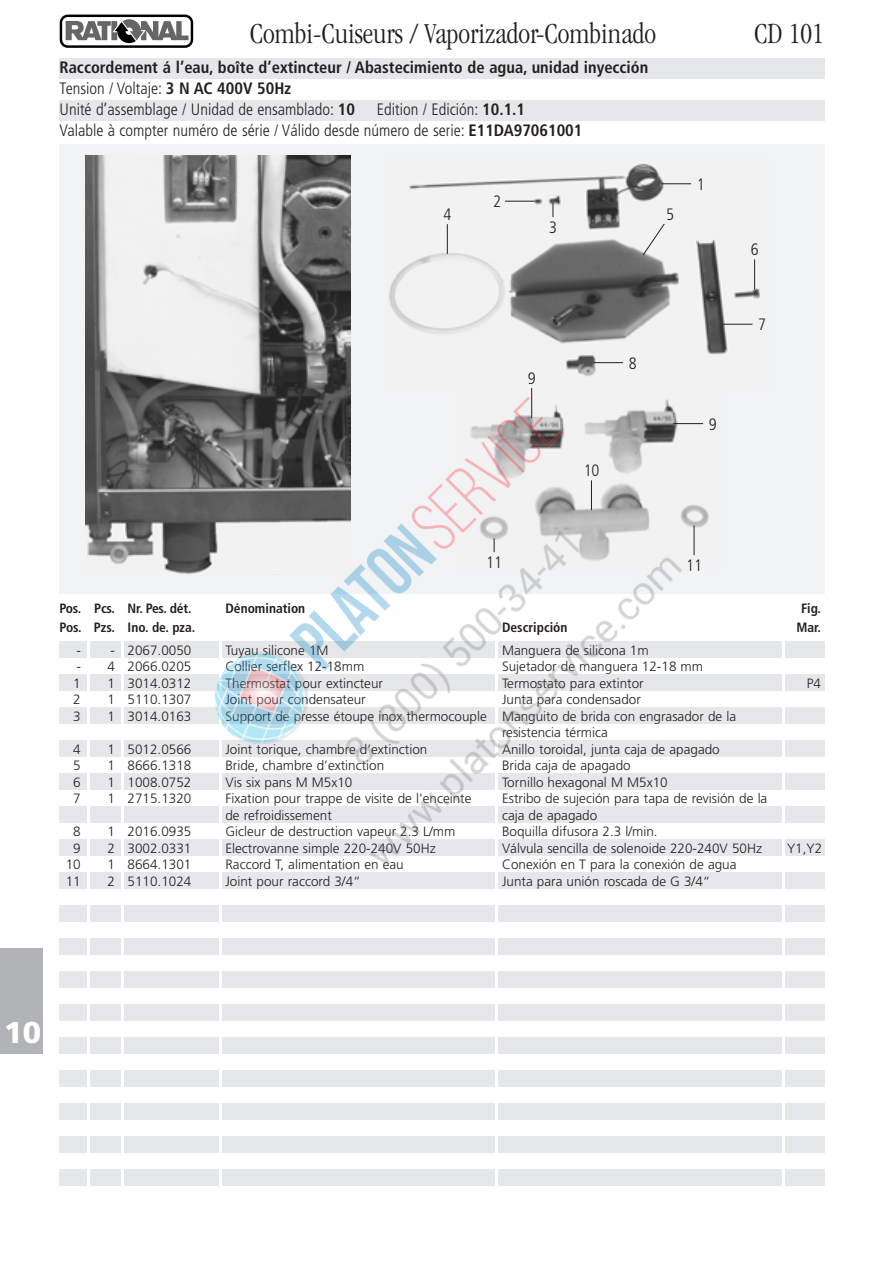
<style>
.page{position:relative;width:893px;height:1263px;background:#fff}
.page>*{position:absolute;margin:0;border:0;box-sizing:border-box;transform-origin:0 0}
.t1{font:300 condensed 30px "Garamond";color:#231f20}
.t2{font:900 30px "Frutiger";color:#fff}
.t3{font:700 condensed 16.5px/20.9px "Frutiger";color:#231f20}
.t4{font:300 condensed 16.5px/20.9px "Frutiger";color:#231f20}
.t5{font:300 13.5px/16.5px "Frutiger";color:#231f20}
.t6{font:700 condensed 13.5px "Frutiger";color:#231f20}
.s1{font-weight:300}
.s2{font-weight:700}
</style>
<div class="page">
<div style="left:60px;top:144px;width:765px;height:450px;background:#f2f3f4"></div>
<div style="left:60px;top:58px;width:765px;height:21px;background:#e6e7e9"></div>
<div style="left:60px;top:100px;width:765px;height:21px;background:#e6e7e9"></div>
<div style="left:60px;top:641px;width:765px;height:16px;background:#e6e7e9"></div>
<div style="left:60px;top:674px;width:765px;height:16px;background:#e6e7e9"></div>
<div style="left:60px;top:707px;width:765px;height:16px;background:#e6e7e9"></div>
<div style="left:60px;top:740px;width:765px;height:16px;background:#e6e7e9"></div>
<div style="left:60px;top:773px;width:765px;height:16px;background:#e6e7e9"></div>
<div style="left:60px;top:806px;width:765px;height:16px;background:#e6e7e9"></div>
<div style="left:60px;top:839px;width:765px;height:16px;background:#e6e7e9"></div>
<div style="left:60px;top:872px;width:765px;height:16px;background:#e6e7e9"></div>
<div style="left:60px;top:905px;width:765px;height:16px;background:#e6e7e9"></div>
<div style="left:60px;top:938px;width:765px;height:16px;background:#e6e7e9"></div>
<div style="left:60px;top:971px;width:765px;height:16px;background:#e6e7e9"></div>
<div style="left:60px;top:1004px;width:765px;height:16px;background:#e6e7e9"></div>
<div style="left:60px;top:1037px;width:765px;height:16px;background:#e6e7e9"></div>
<div style="left:60px;top:1070px;width:765px;height:16px;background:#e6e7e9"></div>
<div style="left:60px;top:1103px;width:765px;height:16px;background:#e6e7e9"></div>
<div style="left:60px;top:1136px;width:765px;height:16px;background:#e6e7e9"></div>
<div style="left:60px;top:1169px;width:765px;height:16px;background:#e6e7e9"></div>
<div style="left:60px;top:15px;width:133px;height:33px;border:2px solid #000;border-radius:7px"></div>
<svg style="left:66px;top:19px;width:122px;height:24px"></svg>
<div style="left:0;top:949px;width:43px;height:105px;background:#b2b3b7"></div>
<hr style="left:87px;top:640px;width:2px;height:567px;background:#fff">
<hr style="left:121px;top:640px;width:2px;height:567px;background:#fff">
<hr style="left:219px;top:640px;width:2px;height:567px;background:#fff">
<hr style="left:495px;top:640px;width:2px;height:567px;background:#fff">
<hr style="left:782px;top:640px;width:2px;height:567px;background:#fff">
<img style="left:389px;top:163px;width:371px;height:201px">
<hr style="left:661px;top:184px;width:30px;height:1px;background:#231f20">
<hr style="left:722px;top:324px;width:30px;height:1px;background:#231f20">
<hr style="left:593px;top:362px;width:30px;height:1px;background:#231f20">
<hr style="left:754px;top:259px;width:1px;height:30px;background:#231f20">
<svg style="left:552px;top:203px;width:1px;height:14px"></svg>
<hr style="left:505px;top:201px;width:30px;height:1px;background:#231f20">
<hr style="left:447px;top:224px;width:1px;height:30px;background:#231f20">
<svg style="left:642px;top:223px;width:23px;height:33px"></svg>
<img style="left:85px;top:156px;width:266px;height:418px">
<img style="left:179px;top:364px;width:535px;height:525px">
<h1 class="t1" style="left:250px;top:22px;width:408px">Combi-Cuiseurs / Vaporizador-Combinado</h1>
<p class="t3" style="left:60px;top:59px;width:590px">Raccordement á l’eau, boîte d’extincteur / Abastecimiento de agua, unidad inyección<br><span class="s1">Tension / Voltaje:</span> 3 N AC 400V 50Hz<br><span class="s1">Unité d’assemblage / Unidad de ensamblado:</span> 10</p>
<p class="t4" style="left:60px;top:100px;width:524px;text-indent:317px">Edition / Edición: <span class="s2">10.1.1<br></span>Valable à compter numéro de série / Válido desde número de serie: <span class="s2">E11DA97061001</span></p>
<p class="t4" style="left:443px;top:205px;width:9px">4</p>
<p class="t4" style="left:493px;top:192px;width:9px">2</p>
<p class="t4" style="left:549px;top:218px;width:9px">3</p>
<p class="t4" style="left:666px;top:205px;width:9px">5</p>
<p class="t4" style="left:696px;top:175px;width:9px">1</p>
<p class="t4" style="left:528px;top:369px;width:9px">9</p>
<p class="t4" style="left:486px;top:553px;width:17px">11</p>
<p class="t4" style="left:628px;top:354px;width:9px">8</p>
<p class="t4" style="left:583px;top:462px;width:17px">10</p>
<p class="t4" style="left:708px;top:415px;width:9px">9</p>
<p class="t4" style="left:686px;top:556px;width:17px">11</p>
<h1 class="t1" style="left:754px;top:22px;width:71px">CD 101</h1>
<p class="t4" style="left:750px;top:241px;width:9px">6</p>
<p class="t4" style="left:758px;top:315px;width:9px">7</p>
<p class="t6" style="left:60px;top:603px;width:133px">Pos. Pcs. Nr. Pes. dét.</p>
<p class="t6" style="left:225px;top:603px;width:81px">Dénomination</p>
<p class="t6" style="left:801px;top:603px;width:22px">Fig.</p>
<p class="t6" style="left:60px;top:622px;width:137px">Pos. Pzs. Ino. de. pza.</p>
<p class="t6" style="left:502px;top:622px;width:67px">Descripción</p>
<p class="t6" style="left:796px;top:622px;width:26px">Mar.</p>
<p class="t5" style="left:76px;top:643px;width:40px">- -</p>
<p class="t5" style="left:73px;top:659px;width:43px">- 4<br>1</p>
<p class="t5" style="left:107px;top:676px;width:9px">1</p>
<p class="t5" style="left:73px;top:692px;width:9px">2</p>
<p class="t5" style="left:107px;top:692px;width:9px">1</p>
<p class="t5" style="left:73px;top:709px;width:9px">3</p>
<p class="t5" style="left:107px;top:709px;width:9px">1</p>
<p class="t5" style="left:73px;top:742px;width:9px">4</p>
<p class="t5" style="left:107px;top:742px;width:9px">1</p>
<p class="t5" style="left:73px;top:758px;width:9px">5</p>
<p class="t5" style="left:107px;top:758px;width:9px">1</p>
<p class="t5" style="left:73px;top:775px;width:9px">6</p>
<p class="t5" style="left:107px;top:775px;width:9px">1</p>
<p class="t5" style="left:73px;top:791px;width:9px">7</p>
<p class="t5" style="left:107px;top:791px;width:9px">1</p>
<p class="t5" style="left:73px;top:824px;width:9px">8</p>
<p class="t5" style="left:107px;top:824px;width:9px">1</p>
<p class="t5" style="left:73px;top:841px;width:9px">9</p>
<p class="t5" style="left:107px;top:841px;width:9px">2</p>
<p class="t5" style="left:66px;top:857px;width:17px">10</p>
<p class="t5" style="left:107px;top:857px;width:9px">1</p>
<p class="t5" style="left:66px;top:874px;width:17px">11</p>
<p class="t5" style="left:107px;top:874px;width:9px">2</p>
<p class="t5" style="left:128px;top:643px;width:65px">2067.0050</p>
<p class="t5" style="left:225px;top:643px;width:105px">Tuyau silicone 1M</p>
<p class="t5" style="left:502px;top:643px;width:148px">Manguera de silicona 1m</p>
<p class="t5" style="left:128px;top:659px;width:65px">2066.0205</p>
<p class="t5" style="left:225px;top:659px;width:140px">Collier serflex 12-18mm</p>
<p class="t5" style="left:502px;top:659px;width:203px">Sujetador de manguera 12-18 mm</p>
<p class="t5" style="left:128px;top:676px;width:65px">3014.0312</p>
<p class="t5" style="left:225px;top:676px;width:159px">Thermostat pour extincteur</p>
<p class="t5" style="left:502px;top:676px;width:143px">Termostato para extintor</p>
<p class="t5" style="left:128px;top:692px;width:65px">5110.1307</p>
<p class="t5" style="left:225px;top:692px;width:142px">Joint pour condensateur</p>
<p class="t5" style="left:502px;top:692px;width:140px">Junta para condensador</p>
<p class="t5" style="left:128px;top:709px;width:65px">3014.0163</p>
<p class="t5" style="left:502px;top:709px;width:236px;text-indent:-276px">Support de presse étoupe inox thermocouple Manguito de brida con engrasador de la resistencia térmica</p>
<p class="t5" style="left:128px;top:742px;width:65px">5012.0566</p>
<p class="t5" style="left:225px;top:742px;width:203px">Joint torique, chambre d’extinction</p>
<p class="t5" style="left:502px;top:742px;width:219px">Anillo toroidal, junta caja de apagado</p>
<p class="t5" style="left:128px;top:758px;width:65px">8666.1318</p>
<p class="t5" style="left:225px;top:758px;width:160px">Bride, chambre d’extinction</p>
<p class="t5" style="left:502px;top:758px;width:130px">Brida caja de apagado</p>
<p class="t5" style="left:128px;top:775px;width:65px">1008.0752</p>
<p class="t5" style="left:225px;top:775px;width:128px">Vis six pans M M5x10</p>
<p class="t5" style="left:502px;top:775px;width:167px">Tornillo hexagonal M M5x10</p>
<p class="t5" style="left:128px;top:791px;width:65px">2715.1320</p>
<p class="t5" style="left:225px;top:791px;width:247px">Fixation pour trappe de visite de l'enceinte</p>
<p class="t5" style="left:502px;top:791px;width:267px">Estribo de sujeción para tapa de revisión de la</p>
<p class="t5" style="left:225px;top:808px;width:108px">de refroidissement</p>
<p class="t5" style="left:502px;top:808px;width:97px">caja de apagado</p>
<p class="t5" style="left:128px;top:824px;width:65px">2016.0935</p>
<p class="t5" style="left:225px;top:824px;width:231px">Gicleur de destruction vapeur 2.3 L/mm</p>
<p class="t5" style="left:502px;top:824px;width:157px">Boquilla difusora 2.3 l/min.</p>
<p class="t5" style="left:128px;top:841px;width:65px">3002.0331</p>
<p class="t5" style="left:225px;top:841px;width:212px">Electrovanne simple 220-240V 50Hz</p>
<p class="t5" style="left:502px;top:841px;width:261px">Válvula sencilla de solenoide 220-240V 50Hz</p>
<p class="t5" style="left:128px;top:857px;width:65px">8664.1301</p>
<p class="t5" style="left:225px;top:857px;width:180px">Raccord T, alimentation en eau</p>
<p class="t5" style="left:502px;top:857px;width:236px">Conexión en T para la conexión de agua</p>
<p class="t5" style="left:128px;top:874px;width:65px">5110.1024</p>
<p class="t5" style="left:225px;top:874px;width:137px">Joint pour raccord 3/4“</p>
<p class="t5" style="left:502px;top:874px;width:210px">Junta para unión roscada de G 3/4“</p>
<p class="t5" style="left:806px;top:676px;width:16px">P4</p>
<p class="t5" style="left:787px;top:841px;width:37px">Y1,Y2</p>
<h1 class="t2" style="left:4px;top:1020px;width:38px">10</h1>
</div>
